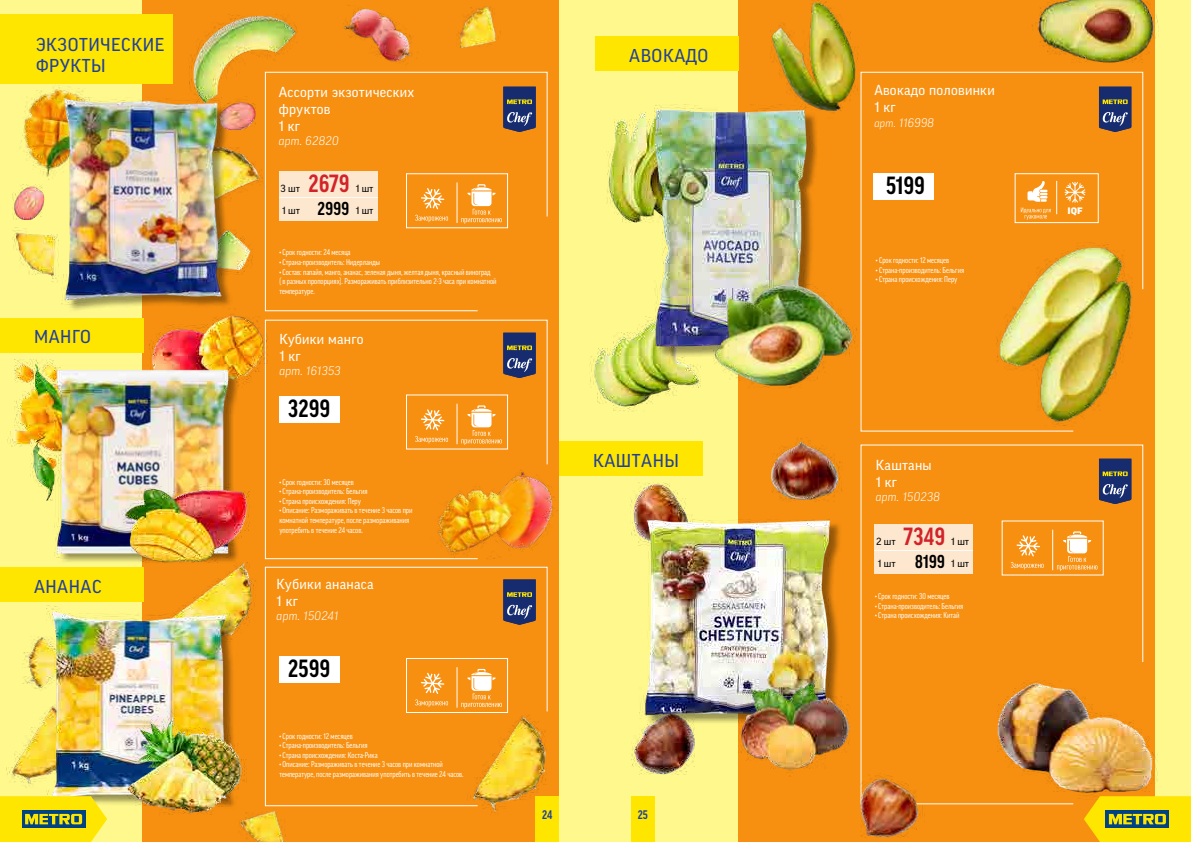
<style>
.page{position:relative;width:1191px;height:842px;background:#fff98d}
.page>*{position:absolute;margin:0;border:0;box-sizing:border-box;transform-origin:0 0}
.t1{font:700 condensed 24px "Good Pro";letter-spacing:.02em;color:#000}
.t2{font:700 condensed 24px "Good Pro";letter-spacing:.02em;color:#d2232a}
.t3{font:18px/21.6px "Good Pro";letter-spacing:.03em;color:#21409a}
.t4{font:700 condensed 18px "Good Pro";letter-spacing:.02em;color:#000}
.t5{font:14px/16.8px "Good Pro";letter-spacing:.02em;color:#fff}
.t6{font:italic 300 12px "Good Pro";letter-spacing:.02em;color:#fff}
.t7{font:700 condensed 12px "Good Pro";color:#21409a}
.t8{font:10px "Good Pro";color:#000}
.t9{font:900 expanded 9px "Good Pro";color:#fff}
.t10{font:condensed 8px/9.6px "Good Pro";color:#fff}
.s1{font-size:11px}
</style>
<div class="page">
<img style="left:7px;top:359px;width:47px;height:142px">
<div style="left:143px;top:0;width:416px;height:842px;background:#f79010"></div>
<div style="left:738px;top:0;width:417px;height:842px;background:#f79010"></div>
<svg style="left:1084px;top:796px;width:107px;height:46px;background:#cabf1b"></svg>
<svg style="left:265px;top:72px;width:282px;height:239px"></svg>
<svg style="left:860px;top:72px;width:283px;height:360px"></svg>
<svg style="left:265px;top:320px;width:282px;height:239px"></svg>
<svg style="left:860px;top:444px;width:283px;height:360px"></svg>
<svg style="left:265px;top:567px;width:282px;height:239px"></svg>
<svg style="left:503px;top:333px;width:33px;height:45px"></svg>
<svg style="left:503px;top:87px;width:33px;height:45px"></svg>
<svg style="left:1099px;top:459px;width:32px;height:45px"></svg>
<svg style="left:1099px;top:87px;width:32px;height:45px"></svg>
<svg style="left:503px;top:579px;width:33px;height:46px;background:#3d486d"></svg>
<div style="left:536px;top:796px;width:23px;height:46px;background:#ffe600"></div>
<div style="left:0;top:14px;width:173px;height:70px;background:#ffe600"></div>
<div style="left:0;top:318px;width:143px;height:34px;background:#ffe600"></div>
<div style="left:595px;top:36px;width:143px;height:34px;background:#ffe600"></div>
<div style="left:0;top:567px;width:143px;height:34px;background:#ffe600"></div>
<div style="left:559px;top:442px;width:143px;height:34px;background:#ffe600"></div>
<div style="left:631px;top:796px;width:23px;height:46px;background:#ffe600"></div>
<svg style="left:406px;top:394px;width:102px;height:55px"></svg>
<svg style="left:406px;top:173px;width:102px;height:55px"></svg>
<svg style="left:1001px;top:520px;width:102px;height:55px"></svg>
<svg style="left:406px;top:658px;width:102px;height:55px"></svg>
<div style="left:875px;top:524px;width:98px;height:27px;background:#fde8cf"></div>
<div style="left:875px;top:550px;width:98px;height:23px;background:#fde8cf"></div>
<div style="left:279px;top:171px;width:98px;height:27px;background:#fde8cf"></div>
<div style="left:279px;top:197px;width:98px;height:23px;background:#fde8cf"></div>
<svg style="left:1014px;top:173px;width:84px;height:50px"></svg>
<img style="left:410px;top:435px;width:166px;height:125px">
<img style="left:141px;top:305px;width:137px;height:98px">
<img style="left:21px;top:85px;width:59px;height:100px">
<img style="left:47px;top:365px;width:192px;height:192px">
<img style="left:122px;top:483px;width:128px;height:84px">
<img style="left:12px;top:227px;width:42px;height:55px">
<img style="left:458px;top:6px;width:43px;height:42px">
<img style="left:233px;top:147px;width:35px;height:95px">
<img style="left:239px;top:804px;width:47px;height:38px">
<img style="left:6px;top:710px;width:41px;height:78px">
<img style="left:467px;top:715px;width:80px;height:101px">
<img style="left:22px;top:636px;width:25px;height:55px">
<img style="left:163px;top:546px;width:93px;height:88px">
<img style="left:47px;top:605px;width:185px;height:199px">
<img style="left:119px;top:711px;width:132px;height:108px">
<img style="left:233px;top:108px;width:23px;height:22px">
<img style="left:12px;top:185px;width:33px;height:34px">
<img style="left:332px;top:5px;width:97px;height:68px">
<img style="left:189px;top:14px;width:109px;height:94px">
<img style="left:233px;top:229px;width:20px;height:46px">
<div style="left:67px;top:101px;width:166px;height:212px;background:#000;opacity:.4"></div>
<img style="left:54px;top:90px;width:176px;height:219px">
<img style="left:770px;top:0;width:88px;height:113px">
<img style="left:590px;top:316px;width:111px;height:96px">
<img style="left:974px;top:228px;width:170px;height:204px">
<img style="left:606px;top:112px;width:40px;height:111px">
<img style="left:1024px;top:0;width:134px;height:72px">
<div style="left:656px;top:111px;width:163px;height:248px;background:#000;opacity:.4"></div>
<img style="left:646px;top:104px;width:168px;height:250px">
<img style="left:706px;top:276px;width:152px;height:112px">
<img style="left:860px;top:767px;width:65px;height:71px">
<img style="left:631px;top:727px;width:64px;height:48px">
<img style="left:630px;top:482px;width:56px;height:64px">
<img style="left:771px;top:438px;width:71px;height:64px">
<img style="left:974px;top:673px;width:204px;height:136px">
<div style="left:647px;top:521px;width:195px;height:209px;background:#000;opacity:.4"></div>
<img style="left:639px;top:511px;width:198px;height:212px">
<img style="left:738px;top:672px;width:112px;height:105px">
<svg style="left:0;top:796px;width:107px;height:46px;background:#d6cc1e"></svg>
<div style="left:279px;top:396px;width:60px;height:26px;background:#fff"></div>
<div style="left:873px;top:173px;width:61px;height:26px;background:#fff"></div>
<div style="left:279px;top:656px;width:60px;height:27px;background:#fff"></div>
<h2 class="t3" style="left:36px;top:33px;width:130px">ЭКЗОТИЧЕСКИЕ<br>ФРУКТЫ</h2>
<h2 class="t3" style="left:34px;top:326px;width:58px">МАНГО</h2>
<h2 class="t3" style="left:34px;top:575px;width:69px">АНАНАС</h2>
<h3 class="t5" style="left:279px;top:83px;width:137px">Ассорти экзотических фруктов<br>1 кг</h3>
<h3 class="t6" style="left:279px;top:134px;width:61px">арт. 62820</h3>
<h1 class="t2" style="left:308px;top:170px;width:42px">2679</h1>
<h2 class="t4" style="left:318px;top:199px;width:33px">2999</h2>
<p class="t8" style="left:281px;top:183px;width:21px">3 шт</p>
<p class="t8" style="left:282px;top:205px;width:19px">1 шт</p>
<p class="t10" style="left:279px;top:248px;width:73px">• Срок годности: 24 месяца</p>
<p class="t10" style="left:279px;top:257px;width:102px">• Страна-производитель: Нидерланды</p>
<p class="t10" style="left:279px;top:267px;width:219px">• Состав: папайя, манго, ананас, зеленая дыня, желтая дыня, красный виноград<br>( в разных пропорциях). Размораживать приблизительно 2-3 часа при комнатной температуре.</p>
<p class="t8" style="left:356px;top:183px;width:19px">1 шт</p>
<p class="t8" style="left:356px;top:205px;width:19px">1 шт</p>
<h3 class="t5" style="left:279px;top:331px;width:86px">Кубики манго<br>1 кг</h3>
<h3 class="t6" style="left:279px;top:364px;width:63px">арт. 161353</h3>
<h1 class="t1" style="left:288px;top:395px;width:43px">3299</h1>
<p class="t10" style="left:279px;top:477px;width:76px">• Срок годности: 30 месяцев</p>
<p class="t10" style="left:279px;top:486px;width:90px">• Страна-производитель: Бельгия</p>
<p class="t10" style="left:279px;top:496px;width:83px">• Страна происхождения: Перу</p>
<p class="t10" style="left:279px;top:506px;width:135px">• Описание: Размораживать в течение 3 часов при комнатной температуре, после размораживания употребить в течение 24 часов.</p>
<h3 class="t5" style="left:277px;top:576px;width:98px">Кубики ананаса<br>1 кг</h3>
<h3 class="t6" style="left:277px;top:609px;width:63px">арт. 150241</h3>
<h1 class="t1" style="left:288px;top:655px;width:43px">2599</h1>
<p class="t10" style="left:279px;top:731px;width:75px">• Срок годности: 12 месяцев</p>
<p class="t10" style="left:279px;top:741px;width:90px">• Страна-производитель: Бельгия</p>
<p class="t10" style="left:279px;top:750px;width:100px">• Страна происхождения: Коста-Рика</p>
<p class="t10" style="left:279px;top:760px;width:186px">• Описание: Размораживать в течение 3 часов при комнатной температуре, после размораживания употребить в течение 24 часов.</p>
<h2 class="t3" style="left:629px;top:44px;width:81px">АВОКАДО</h2>
<h2 class="t3" style="left:593px;top:450px;width:87px">КАШТАНЫ</h2>
<h3 class="t7" style="left:542px;top:808px;width:12px">24</h3>
<h3 class="t7" style="left:638px;top:808px;width:12px">25</h3>
<h3 class="t5" style="left:874px;top:82px;width:122px">Авокадо половинки<br>1 кг</h3>
<h3 class="t6" style="left:874px;top:116px;width:61px"><span class="s1">арт.</span> 116998</h3>
<h1 class="t1" style="left:886px;top:172px;width:40px">5199</h1>
<p class="t10" style="left:876px;top:255px;width:75px">• Срок годности: 12 месяцев</p>
<p class="t10" style="left:876px;top:265px;width:90px">• Страна-производитель: Бельгия</p>
<p class="t10" style="left:876px;top:274px;width:83px">• Страна происхождения: Перу</p>
<h3 class="t5" style="left:876px;top:457px;width:57px">Каштаны<br>1 кг</h3>
<h3 class="t6" style="left:876px;top:490px;width:66px">арт. 150238</h3>
<p class="t8" style="left:876px;top:536px;width:21px">2 шт</p>
<p class="t8" style="left:877px;top:558px;width:19px">1 шт</p>
<h1 class="t2" style="left:903px;top:523px;width:43px">7349</h1>
<h2 class="t4" style="left:915px;top:552px;width:31px">8199</h2>
<p class="t8" style="left:951px;top:536px;width:19px">1 шт</p>
<p class="t8" style="left:951px;top:558px;width:19px">1 шт</p>
<p class="t10" style="left:875px;top:591px;width:76px">• Срок годности: 30 месяцев</p>
<p class="t10" style="left:875px;top:601px;width:90px">• Страна-производитель: Бельгия</p>
<p class="t10" style="left:875px;top:610px;width:86px">• Страна происхождения: Китай</p>
<p class="t9" style="left:1067px;top:206px;width:17px">IQF</p>
</div>
